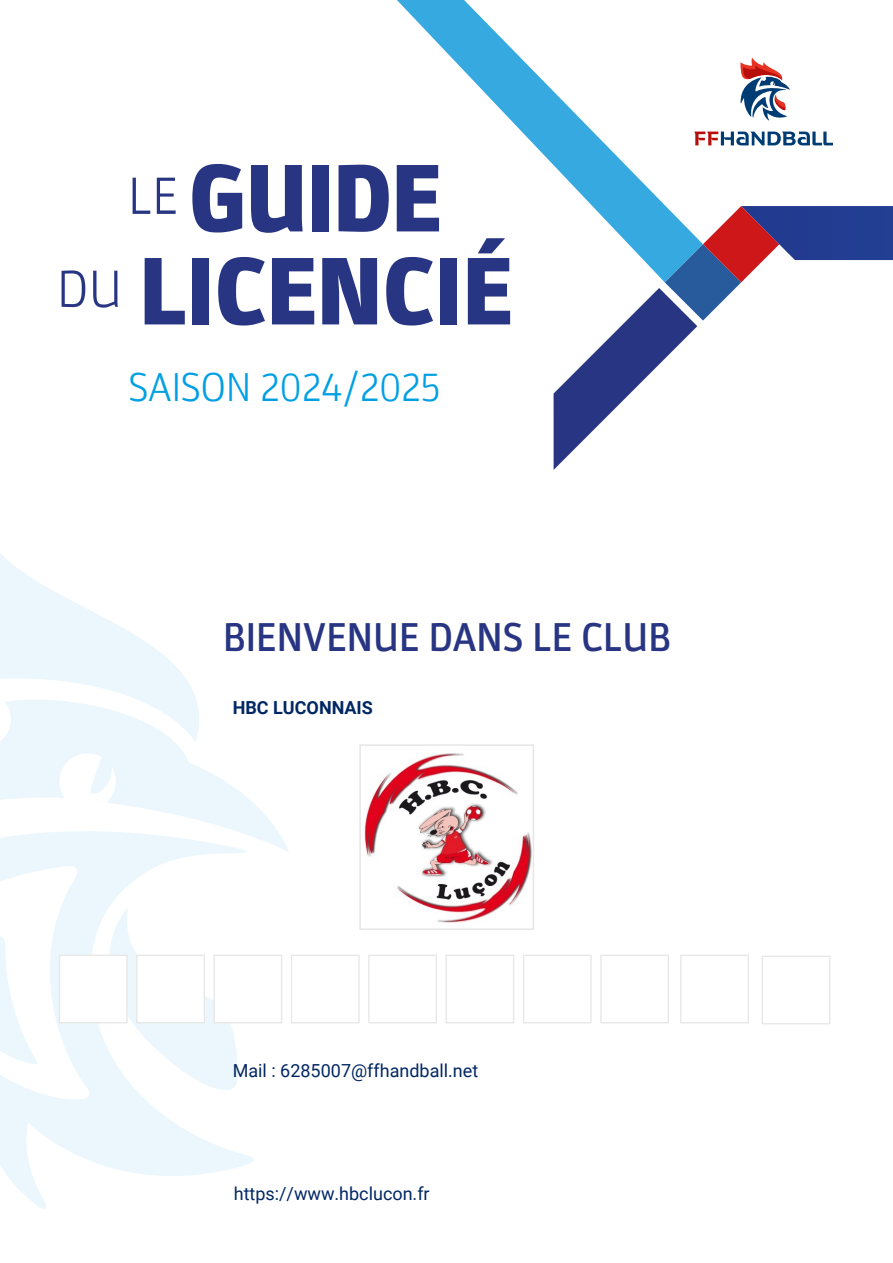
<style>
.page{position:relative;width:893px;height:1263px;background:#fff}
.page>*{position:absolute;margin:0;border:0;box-sizing:border-box;transform-origin:0 0}
.t1{font:900 96.45px/93px "Parka";letter-spacing:-.01em;color:#283583;text-align:center}
.t2{font:500 40.5px "Parka";letter-spacing:-.01em;color:#283583}
.t3{font:300 40.5px "Parka";letter-spacing:-.01em;color:#009fe3}
.t4{font:18px "Roboto";color:#002763}
.t5{font:700 18px "Roboto";color:#002763}
</style>
<div class="page">
<svg style="left:0;top:852px;width:254px;height:357px"></svg>
<svg style="left:0;top:553px;width:196px;height:145px;fill:#ebf7fc"></svg>
<svg style="left:0;top:698px;width:289px;height:154px"></svg>
<svg style="left:62px;top:907px;width:176px;height:192px"></svg>
<svg style="left:703px;top:132px;width:130px;height:13px"></svg>
<svg style="left:740px;top:57px;width:50px;height:64px"></svg>
<div style="left:59px;top:955px;width:69px;height:68px;background:#fff;border:1px solid #e7e7e7"></div>
<div style="left:291px;top:955px;width:69px;height:68px;background:#fff;border:1px solid #e7e7e7"></div>
<div style="left:136px;top:955px;width:69px;height:68px;background:#fff;border:1px solid #e7e7e7"></div>
<div style="left:368px;top:955px;width:69px;height:68px;background:#fff;border:1px solid #e7e7e7"></div>
<div style="left:523px;top:955px;width:69px;height:68px;background:#fff;border:1px solid #e7e7e7"></div>
<div style="left:214px;top:955px;width:68px;height:68px;background:#fff;border:1px solid #e7e7e7"></div>
<div style="left:446px;top:955px;width:68px;height:68px;background:#fff;border:1px solid #e7e7e7"></div>
<div style="left:600px;top:955px;width:69px;height:68px;background:#fff;border:1px solid #e7e7e7"></div>
<div style="left:762px;top:956px;width:68px;height:68px;background:#fff;border:1px solid #e7e7e7"></div>
<svg style="left:397px;top:0;width:306px;height:206px"></svg>
<svg style="left:554px;top:206px;width:339px;height:264px"></svg>
<div style="left:680px;top:955px;width:69px;height:68px;background:#fff;border:1px solid #e7e7e7"></div>
<div style="left:359px;top:744px;width:175px;height:186px;border:2px solid #e6e6e6"></div>
<img style="left:364px;top:753px;width:167px;height:170px">
<div style="left:766px;top:957px;width:60px;height:62px;background:#fff"></div>
<h1 class="t1" style="left:57px;top:152px;width:458px"><sup>LE</sup> GUIDE<br><sup>DU</sup> LICENCIÉ</h1>
<h2 class="t3" style="left:129px;top:365px;width:314px">SAISON 2024/2025</h2>
<h2 class="t2" style="left:223px;top:615px;width:449px">BIENVENUE DANS LE CLUB</h2>
<p class="t5" style="left:233px;top:694px;width:142px">HBC LUCONNAIS</p>
<p class="t4" style="left:233px;top:1058px;width:247px">Mail : 6285007@ffhandball.net</p>
<p class="t4" style="left:234px;top:1181px;width:197px">https://www.hbclucon.fr</p>
</div>
